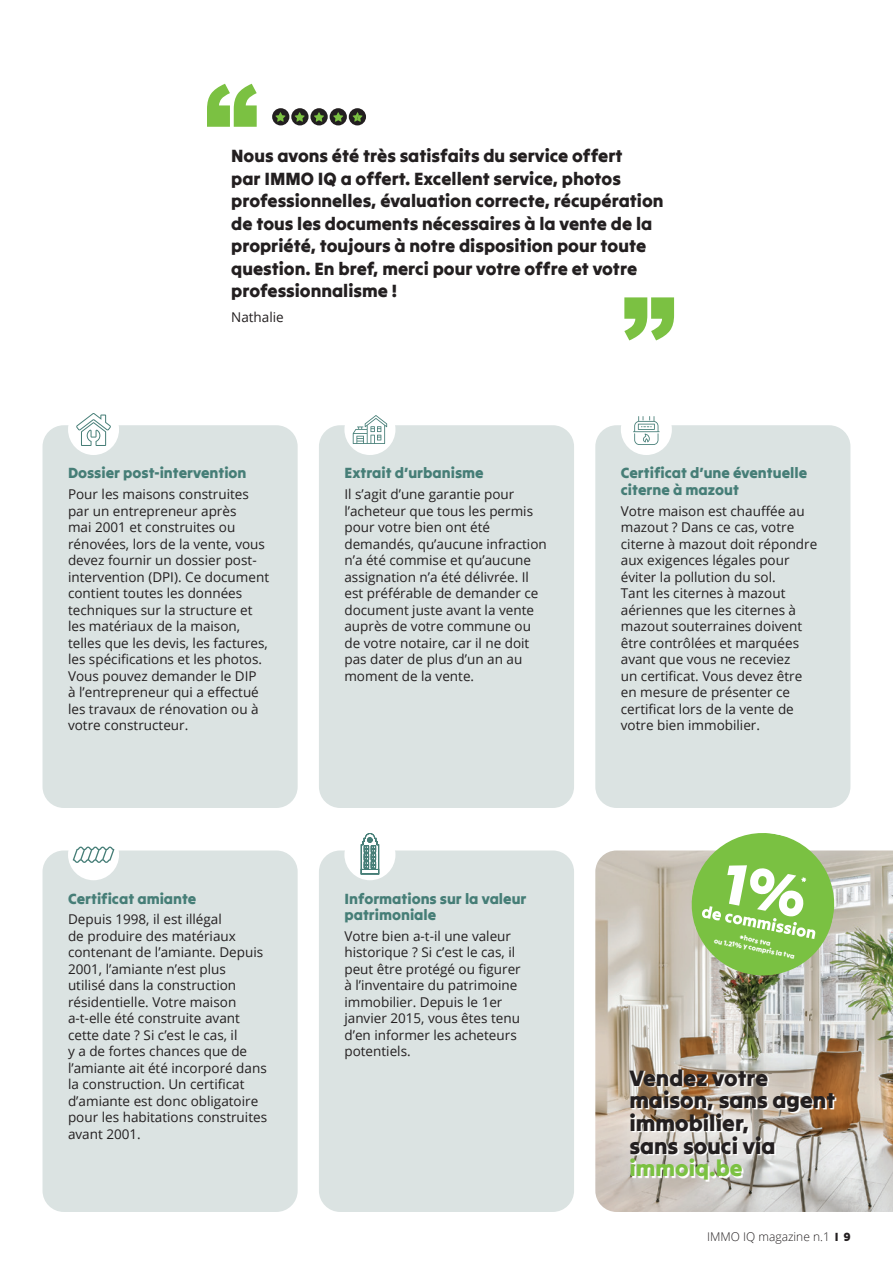
<style>
.page{position:relative;width:893px;height:1263px;background:#fff}
.page>*{position:absolute;margin:0;border:0;box-sizing:border-box;transform-origin:0 0}
.t1{font:900 108px "Arial";color:#7bc142}
.t2{font:22.65px/22.6px "Tilt Warp";color:#231f20}
.t3{font:22.65px "Tilt Warp";color:#7bc142}
.quote_12pt{font:18px/22.5px "Tilt Warp";color:#231f20}
.titel_groen_10pt{font:15px/16.5px "Tilt Warp";color:#467e77}
.body_zwart{font:13.5px/16.5px "Open Sans";color:#231f20}
.t4{font:300 12px "Open Sans";color:#231f20}
.t5{font:7.05px/7.9px "Tilt Warp";color:#fff;text-align:center}
.s1{font-family:"Tilt Warp";font-weight:400}
</style>
<div class="page">
<div style="left:43px;top:425px;width:255px;height:383px;background:#dbe3e2;border-radius:21px"></div>
<div style="left:319px;top:425px;width:255px;height:383px;background:#dbe3e2;border-radius:21px"></div>
<div style="left:595px;top:425px;width:255px;height:383px;background:#dbe3e2;border-radius:21px"></div>
<div style="left:68px;top:404px;width:51px;height:51px;background:#fff;border-radius:50%"></div>
<svg style="left:76px;top:413px;width:35px;height:33px"></svg>
<div style="left:344px;top:404px;width:51px;height:51px;background:#fff;border-radius:50%"></div>
<svg style="left:353px;top:415px;width:34px;height:29px"></svg>
<div style="left:621px;top:404px;width:51px;height:51px;background:#fff;border-radius:50%"></div>
<svg style="left:633px;top:416px;width:27px;height:29px"></svg>
<div style="left:43px;top:850px;width:255px;height:362px;background:#dbe3e2;border-radius:21px"></div>
<div style="left:319px;top:850px;width:255px;height:362px;background:#dbe3e2;border-radius:21px"></div>
<div style="left:68px;top:829px;width:51px;height:51px;background:#fff;border-radius:50%"></div>
<svg style="left:73px;top:846px;width:41px;height:17px"></svg>
<div style="left:344px;top:829px;width:51px;height:51px;background:#fff;border-radius:50%"></div>
<svg style="left:361px;top:833px;width:18px;height:41px"></svg>
<div style="left:272px;top:108px;width:17px;height:17px;background:#231f20;border-radius:50%"></div>
<div style="left:291px;top:108px;width:18px;height:17px;background:#231f20;border-radius:50%"></div>
<div style="left:310px;top:108px;width:18px;height:17px;background:#231f20;border-radius:50%"></div>
<div style="left:330px;top:108px;width:17px;height:17px;background:#231f20;border-radius:50%"></div>
<div style="left:349px;top:108px;width:17px;height:17px;background:#231f20;border-radius:50%"></div>
<svg style="left:275px;top:112px;width:10px;height:10px"></svg>
<svg style="left:295px;top:112px;width:10px;height:10px"></svg>
<svg style="left:314px;top:112px;width:10px;height:10px"></svg>
<svg style="left:333px;top:112px;width:10px;height:10px"></svg>
<svg style="left:353px;top:112px;width:9px;height:10px"></svg>
<img style="left:595px;top:850px;width:298px;height:362px">
<svg style="left:685px;top:833px;width:155px;height:149px"></svg>
<svg style="left:631px;top:1070px;width:205px;height:111px"></svg>
<p class="t1" style="left:204px;top:45px;width:55px">“</p>
<p class="quote_12pt" style="left:231px;top:144px;width:434px">Nous avons été très satisfaits du service offert<br>par IMMO IQ a offert. Excellent service, photos professionnelles, évaluation correcte, récupération de tous les documents nécessaires à la vente de la propriété, toujours à notre disposition pour toute question. En bref, merci pour votre offre et votre professionnalisme !</p>
<p class="body_zwart" style="left:231px;top:309px;width:54px">Nathalie</p>
<p class="t1" style="left:677px;top:379px;width:55px;rotate:-180deg">“</p>
<p class="titel_groen_10pt" style="left:68px;top:464px;width:180px">Dossier post-intervention</p>
<p class="body_zwart" style="left:68px;top:486px;width:203px">Pour les maisons construites par un entrepreneur après<br>mai 2001 et construites ou rénovées, lors de la vente, vous devez fournir un dossier post&shy;intervention (DPI). Ce document contient toutes les données techniques sur la structure et les matériaux de la maison, telles que les devis, les factures, les spécifications et les photos.<br>Vous pouvez demander le DIP<br>à l’entrepreneur qui a effectué les travaux de rénovation ou à votre constructeur.</p>
<p class="titel_groen_10pt" style="left:68px;top:890px;width:130px">Certificat amiante</p>
<p class="body_zwart" style="left:68px;top:911px;width:201px">Depuis 1998, il est illégal<br>de produire des matériaux contenant de l’amiante. Depuis<br>2001, l’amiante n’est plus<br>utilisé dans la construction résidentielle. Votre maison a-t-elle été construite avant cette date ? Si c’est le cas, il<br>y a de fortes chances que de l’amiante ait été incorporé dans la construction. Un certificat d’amiante est donc obligatoire pour les habitations construites avant 2001.</p>
<p class="titel_groen_10pt" style="left:344px;top:464px;width:141px">Extrait d’urbanisme</p>
<p class="body_zwart" style="left:344px;top:486px;width:204px">Il s’agit d’une garantie pour l’acheteur que tous les permis pour votre bien ont été demandés, qu’aucune infraction n’a été commise et qu’aucune assignation n’a été délivrée. Il est préférable de demander ce document juste avant la vente auprès de votre commune ou de votre notaire, car il ne doit pas dater de plus d’un an au moment de la vente.</p>
<p class="titel_groen_10pt" style="left:344px;top:890px;width:184px">Informations sur la valeur patrimoniale</p>
<p class="body_zwart" style="left:344px;top:927px;width:178px">Votre bien a-t-il une valeur historique ? Si c’est le cas, il peut être protégé ou figurer à l’inventaire du patrimoine immobilier. Depuis le 1er janvier 2015, vous êtes tenu d’en informer les acheteurs potentiels.</p>
<p class="titel_groen_10pt" style="left:621px;top:464px;width:188px">Certificat d’une éventuelle citerne à mazout</p>
<p class="body_zwart" style="left:621px;top:502px;width:198px">Votre maison est chauffée au mazout ? Dans ce cas, votre citerne à mazout doit répondre aux exigences légales pour éviter la pollution du sol.<br>Tant les citernes à mazout aériennes que les citernes à mazout souterraines doivent être contrôlées et marquées avant que vous ne receviez<br>un certificat. Vous devez être en mesure de présenter ce certificat lors de la vente de votre bien immobilier.</p>
<p class="t5" style="left:716px;top:928px;width:83px;rotate:11deg">*hors tva<br>ou 1,21% y compris la tva</p>
<p class="t2" style="left:629px;top:1066px;width:207px">Vendez votre maison, sans agent immobilier,</p>
<p class="t2" style="left:629px;top:1134px;width:148px">sans souci via</p>
<p class="t3" style="left:629px;top:1149px;width:115px">immoiq.be</p>
<p class="t4" style="left:707px;top:1228px;width:145px">IMMO IQ magazine n.1 <span class="s1">I 9</span></p>
</div>
